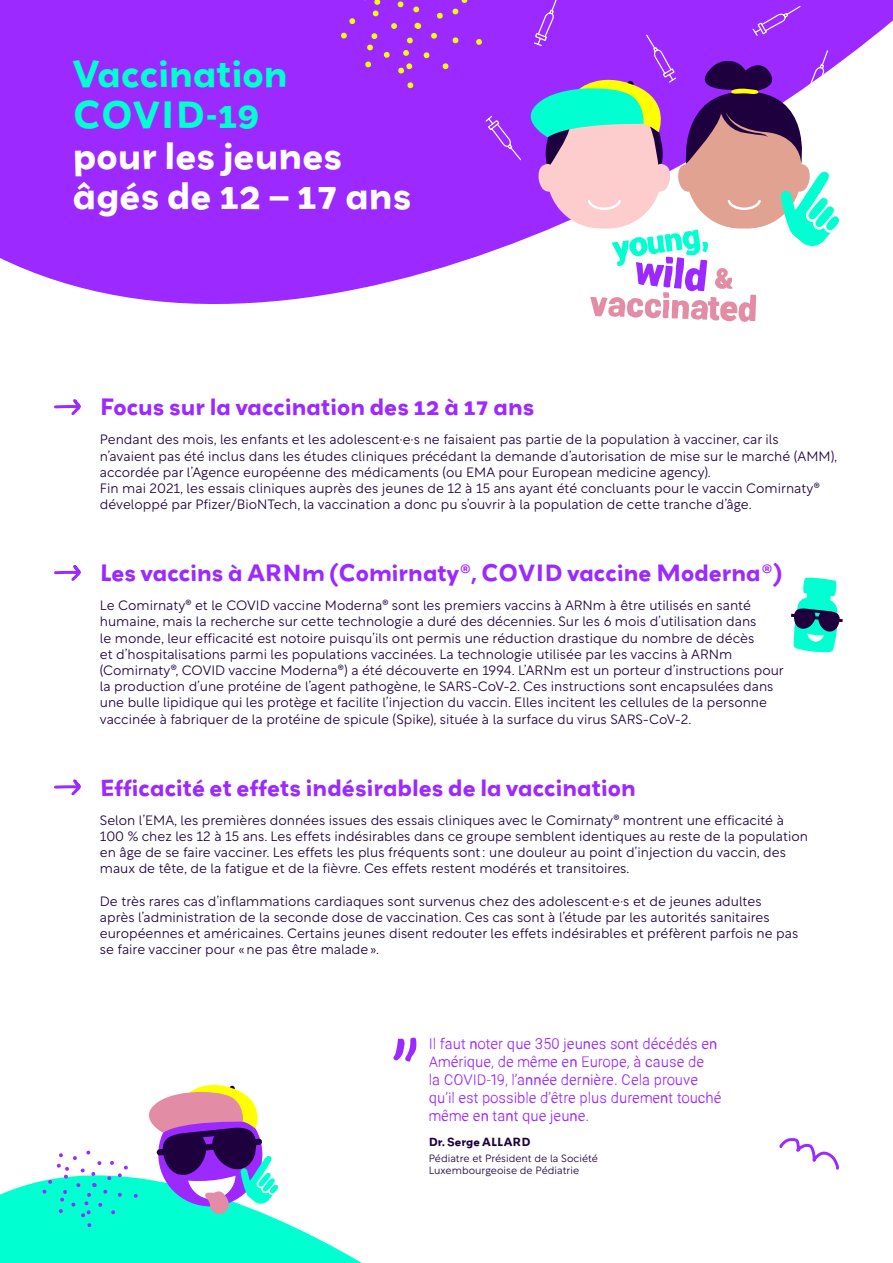
<style>
.page{position:relative;width:893px;height:1263px;background:#fff}
.page>*{position:absolute;margin:0;border:0;box-sizing:border-box;transform-origin:0 0}
.t1{font:700 33.9px/40.7px "Grenadine MVB";color:#fff}
.t2{font:700 33.9px/40.7px "Grenadine MVB";color:#00ffd1}
.t3{font:700 21px "Grenadine MVB";color:#9c29ff}
.t4{font:300 15px/18px "Ramona";color:#9c29ff}
.t5{font:300 13.5px/16.2px "Rotunda";color:#1e003f}
.t6{font:300 10.5px/12px "Rotunda";color:#1e003f}
.t7{font:700 10.5px "Grenadine MVB";color:#1e003f}
</style>
<div class="page">
<svg style="left:0;top:0;width:893px;height:304px;background:#a947ff"></svg>
<svg style="left:341px;top:32px;width:6px;height:7px"></svg>
<svg style="left:349px;top:18px;width:6px;height:6px"></svg>
<svg style="left:407px;top:82px;width:7px;height:7px"></svg>
<svg style="left:362px;top:0;width:106px;height:74px;background:#a237ed"></svg>
<svg style="left:476px;top:0;width:363px;height:322px"></svg>
<svg style="left:791px;top:577px;width:52px;height:75px"></svg>
<svg style="left:54px;top:399px;width:27px;height:16px"></svg>
<svg style="left:54px;top:565px;width:27px;height:16px"></svg>
<svg style="left:54px;top:779px;width:27px;height:17px"></svg>
<svg style="left:393px;top:1037px;width:24px;height:24px"></svg>
<svg style="left:0;top:1084px;width:362px;height:179px"></svg>
<svg style="left:779px;top:1138px;width:60px;height:32px"></svg>
<h1 class="t2" style="left:73px;top:53px;width:216px">Vaccination<br>COVID-19</h1>
<h1 class="t1" style="left:73px;top:134px;width:340px">pour les jeunes âgés de 12 – 17 ans</h1>
<h2 class="t3" style="left:100px;top:392px;width:436px">Focus sur la vaccination des 12 à 17 ans</h2>
<p class="t5" style="left:100px;top:430px;width:739px">Pendant des mois, les enfants et les adolescent·e·s ne faisaient pas partie de la population à vacciner, car ils n’avaient pas été inclus dans les études cliniques précédant la demande d’autorisation de mise sur le marché (AMM), accordée par l’Agence européenne des médicaments (ou EMA pour European medicine agency).<br>Fin mai 2021, les essais cliniques auprès des jeunes de 12 à 15 ans ayant été concluants pour le vaccin Comirnaty® développé par Pfizer/BioNTech, la vaccination a donc pu s’ouvrir à la population de cette tranche d’âge.</p>
<h2 class="t3" style="left:100px;top:558px;width:684px">Les vaccins à ARNm (Comirnaty®, COVID vaccine Moderna®)</h2>
<p class="t5" style="left:100px;top:596px;width:685px">Le Comirnaty® et le COVID vaccine Moderna® sont les premiers vaccins à ARNm à être utilisés en santé humaine, mais la recherche sur cette technologie a duré des décennies. Sur les 6 mois d’utilisation dans<br>le monde, leur efficacité est notoire puisqu’ils ont permis une réduction drastique du nombre de décès<br>et d’hospitalisations parmi les populations vaccinées. La technologie utilisée par les vaccins à ARNm (Comirnaty®, COVID vaccine Moderna®) a été découverte en 1994. L’ARNm est un porteur d’instructions pour la production d’une protéine de l’agent pathogène, le SARS-CoV-2. Ces instructions sont encapsulées dans une bulle lipidique qui les protège et facilite l’injection du vaccin. Elles incitent les cellules de la personne vaccinée à fabriquer de la protéine de spicule (Spike), située à la surface du virus SARS-CoV-2.</p>
<h2 class="t3" style="left:100px;top:772px;width:537px">Efficacité et effets indésirables de la vaccination</h2>
<p class="t5" style="left:100px;top:810px;width:710px">Selon l’EMA, les premières données issues des essais cliniques avec le Comirnaty® montrent une efficacité à 100 % chez les 12 à 15 ans. Les effets indésirables dans ce groupe semblent identiques au reste de la population en âge de se faire vacciner. Les effets les plus fréquents sont: une douleur au point d’injection du vaccin, des maux de tête, de la fatigue et de la fièvre. Ces effets restent modérés et transitoires.</p>
<p class="t5" style="left:100px;top:891px;width:700px">De très rares cas d’inflammations cardiaques sont survenus chez des adolescent·e·s et de jeunes adultes après l’administration de la seconde dose de vaccination. Ces cas sont à l’étude par les autorités sanitaires européennes et américaines. Certains jeunes disent redouter les effets indésirables et préfèrent parfois ne pas se faire vacciner pour «ne pas être malade».</p>
<p class="t4" style="left:429px;top:1036px;width:294px">Il faut noter que 350 jeunes sont décédés en Amérique, de même en Europe, à cause de<br>la COVID-19, l’année dernière. Cela prouve qu’il est possible d’être plus durement touché même en tant que jeune.</p>
<p class="t7" style="left:429px;top:1134px;width:103px">Dr. Serge ALLARD</p>
<p class="t6" style="left:429px;top:1152px;width:171px">Pédiatre et Président de la Société<br>Luxembourgeoise de Pédiatrie</p>
</div>
